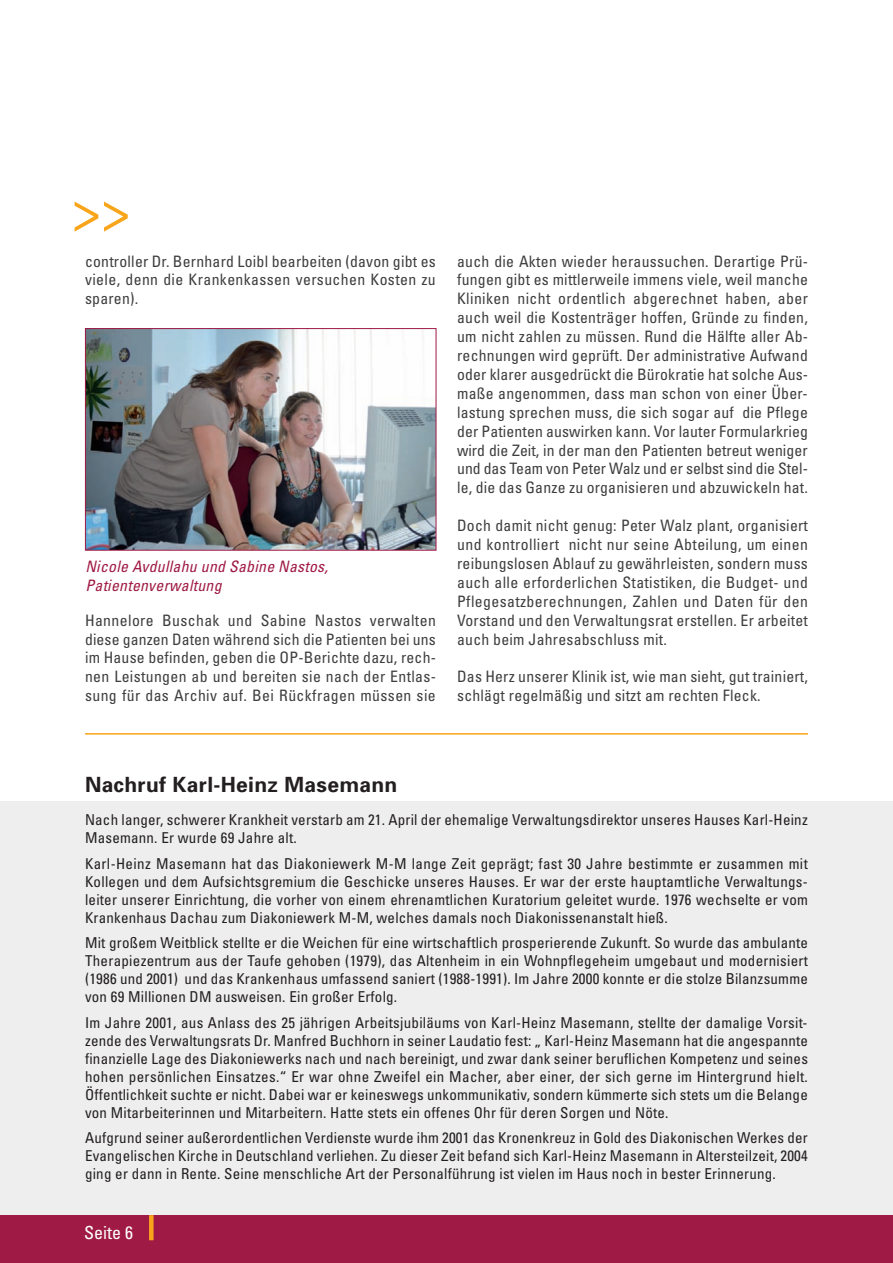
<style>
.page{position:relative;width:893px;height:1263px;background:#fff}
.page>*{position:absolute;margin:0;border:0;box-sizing:border-box;transform-origin:0 0}
.t1{font:condensed 57px "Univers";color:#f9a51b}
.t2{font:700 21px "Univers";letter-spacing:.015em;color:#231f20}
.t3{font:condensed 18px "Univers";color:#fff}
.t4{font:condensed 15.75px/18.9px "Univers";letter-spacing:.015em;color:#3e3e3f;text-align:justify}
.t5{font:italic condensed 15.75px/18.9px "Univers";letter-spacing:.02em;color:#9f1a44}
.t6{font:condensed 15px/18px "Univers";letter-spacing:.015em;color:#231f20;text-align:justify}
</style>
<div class="page">
<div style="left:0;top:801px;width:893px;height:421px;background:#eeeeef"></div>
<div style="left:0;top:1215px;width:893px;height:48px;background:#9f1a44"></div>
<div style="left:149px;top:1215px;width:5px;height:25px;background:#f9a51b"></div>
<img style="left:87px;top:330px;width:347px;height:219px">
<div style="left:85px;top:328px;width:351px;height:223px;border:1px solid #9f1a44"></div>
<hr style="left:85px;top:733px;width:723px;height:2px;background:#f9a51b">
<h1 class="t1" style="left:72px;top:190px;width:59px">&gt;&gt;</h1>
<p class="t4" style="left:85px;top:253px;width:352px">controller Dr. Bernhard Loibl bearbeiten (davon gibt es viele, denn die Krankenkassen versuchen Kosten zu sparen).</p>
<p class="t5" style="left:85px;top:558px;width:244px">Nicole Avdullahu und Sabine Nastos,<br>Patientenverwaltung</p>
<p class="t4" style="left:85px;top:612px;width:353px">Hannelore Buschak und Sabine Nastos verwalten diese ganzen Daten während sich die Patienten bei uns im Hause befinden, geben die OP-Berichte dazu, rech&shy;nen Leistungen ab und bereiten sie nach der Entlas&shy;sung für das Archiv auf. Bei Rückfragen müssen sie</p>
<p class="t4" style="left:457px;top:253px;width:353px">auch die Akten wieder heraussuchen. Derartige Prü&shy;fungen gibt es mittlerweile immens viele, weil manche Kliniken nicht ordentlich abgerechnet haben, aber auch weil die Kostenträger hoffen, Gründe zu finden, um nicht zahlen zu müssen. Rund die Hälfte aller Ab&shy;rechnungen wird geprüft. Der administrative Aufwand oder klarer ausgedrückt die Bürokratie hat solche Aus&shy;maße angenommen, dass man schon von einer Über&shy;lastung sprechen muss, die sich sogar auf die Pflege der Patienten auswirken kann. Vor lauter Formularkrieg wird die Zeit, in der man den Patienten betreut weniger und das Team von Peter Walz und er selbst sind die Stel&shy;le, die das Ganze zu organisieren und abzuwickeln hat.</p>
<p class="t4" style="left:457px;top:517px;width:352px">Doch damit nicht genug: Peter Walz plant, organisiert und kontrolliert nicht nur seine Abteilung, um einen reibungslosen Ablauf zu gewährleisten, sondern muss auch alle erforderlichen Statistiken, die Budget- und Pflegesatzberechnungen, Zahlen und Daten für den Vorstand und den Verwaltungsrat erstellen. Er arbeitet auch beim Jahresabschluss mit.</p>
<p class="t4" style="left:457px;top:669px;width:352px">Das Herz unserer Klinik ist, wie man sieht, gut trainiert, schlägt regelmäßig und sitzt am rechten Fleck.</p>
<h2 class="t2" style="left:85px;top:777px;width:314px">Nachruf Karl-Heinz Masemann</h2>
<p class="t6" style="left:85px;top:812px;width:724px">Nach langer, schwerer Krankheit verstarb am 21. April der ehemalige Verwaltungsdirektor unseres Hauses Karl-Heinz<br>Masemann. Er wurde 69 Jahre alt.</p>
<p class="t6" style="left:85px;top:856px;width:724px">Karl-Heinz Masemann hat das Diakoniewerk M-M lange Zeit geprägt; fast 30 Jahre bestimmte er zusammen mit Kollegen und dem Aufsichtsgremium die Geschicke unseres Hauses. Er war der erste hauptamtliche Verwaltungs&shy;leiter unserer Einrichtung, die vorher von einem ehrenamtlichen Kuratorium geleitet wurde. 1976 wechselte er vom Krankenhaus Dachau zum Diakoniewerk M-M, welches damals noch Diakonissenanstalt hieß.</p>
<p class="t6" style="left:85px;top:935px;width:724px">Mit großem Weitblick stellte er die Weichen für eine wirtschaftlich prosperierende Zukunft. So wurde das ambulante Therapiezentrum aus der Taufe gehoben (1979), das Altenheim in ein Wohnpflegeheim umgebaut und modernisiert (1986 und 2001) und das Krankenhaus umfassend saniert (1988-1991). Im Jahre 2000 konnte er die stolze Bilanzsumme von 69 Millionen DM ausweisen. Ein großer Erfolg.</p>
<p class="t6" style="left:85px;top:1015px;width:724px">Im Jahre 2001, aus Anlass des 25 jährigen Arbeitsjubiläums von Karl-Heinz Masemann, stellte der damalige Vorsit&shy;zende des Verwaltungsrats Dr. Manfred Buchhorn in seiner Laudatio fest: „ Karl-Heinz Masemann hat die angespannte finanzielle Lage des Diakoniewerks nach und nach bereinigt, und zwar dank seiner beruflichen Kompetenz und seines hohen persönlichen Einsatzes.“ Er war ohne Zweifel ein Macher, aber einer, der sich gerne im Hintergrund hielt.<br>Öffentlichkeit suchte er nicht. Dabei war er keineswegs unkommunikativ, sondern kümmerte sich stets um die Belange von Mitarbeiterinnen und Mitarbeitern. Hatte stets ein offenes Ohr für deren Sorgen und Nöte.</p>
<p class="t6" style="left:85px;top:1130px;width:724px">Aufgrund seiner außerordentlichen Verdienste wurde ihm 2001 das Kronenkreuz in Gold des Diakonischen Werkes der Evangelischen Kirche in Deutschland verliehen. Zu dieser Zeit befand sich Karl-Heinz Masemann in Altersteilzeit, 2004 ging er dann in Rente. Seine menschliche Art der Personalführung ist vielen im Haus noch in bester Erinnerung.</p>
<p class="t3" style="left:84px;top:1226px;width:50px">Seite 6</p>
</div>
